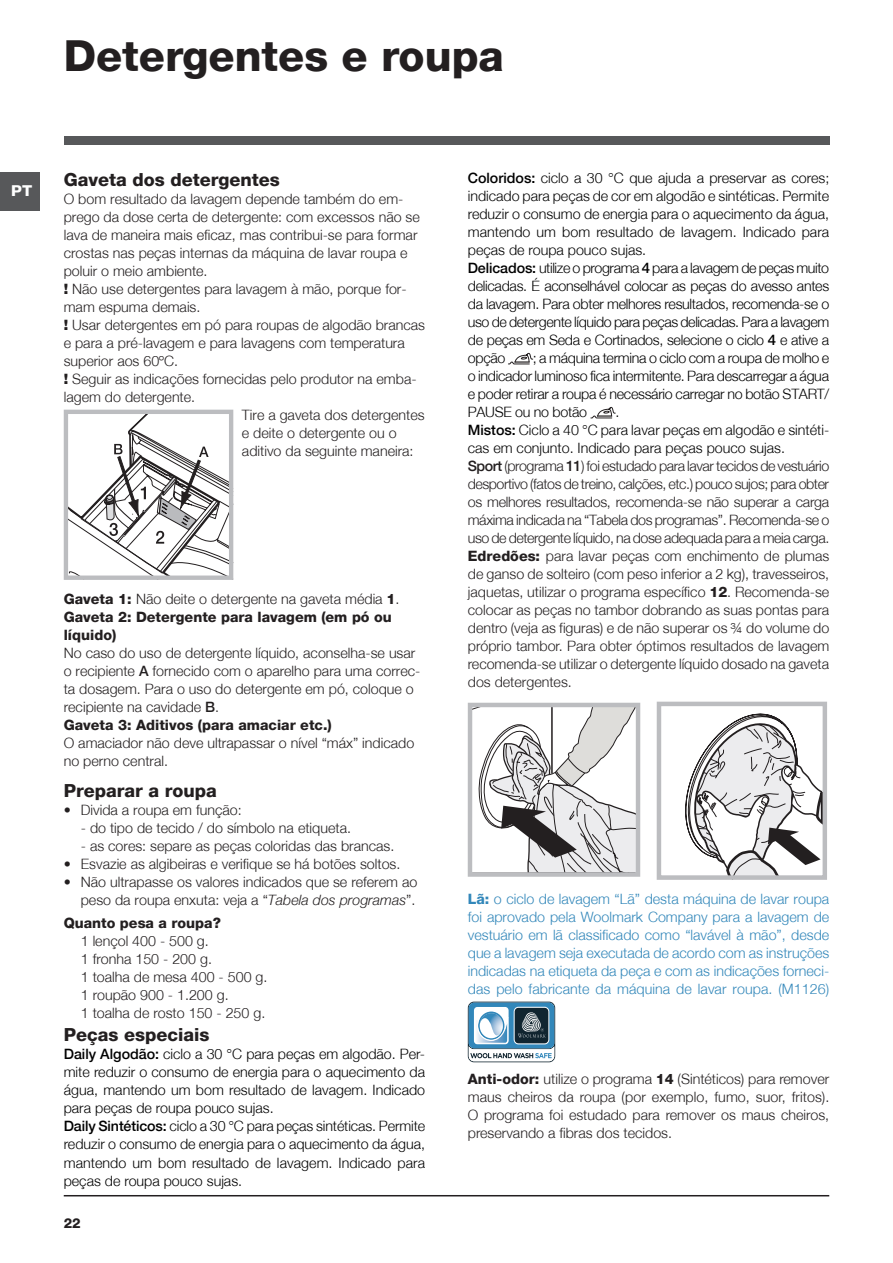
<style>
.page{position:relative;width:893px;height:1263px;background:#fff}
.page>*{position:absolute;margin:0;border:0;box-sizing:border-box;transform-origin:0 0}
.Titolo{font:800 42.75px "Helvetica Neue";color:#231f20}
.titoletto{font:800 18px "Helvetica Neue";color:#231f20}
.t1{font:800 15px "Helvetica Neue";color:#fff;scale:1.05 1}
.Corpo_testo{font:300 14.25px/18px "Helvetica Neue";color:#231f20}
.Corpo_testo-2{font:300 14.25px/18px "Helvetica Neue";color:#000;text-align:justify}
.Corpo_testo-3{font:300 14.25px/18px "Helvetica Neue";letter-spacing:.005em;color:#3287ba;text-align:justify}
.titolletto_piccolo{font:800 14.25px/18px "Helvetica Neue";color:#231f20}
.titolletto_piccolo-2{font:300 14.25px "Helvetica Neue";color:#231f20}
.Titolo_3{font:800 14.25px "Helvetica Neue";color:#231f20}
.t2{font:800 13.5px "Helvetica Neue";color:#231f20}
.s1{font-weight:900}
.s2{font-weight:800}
.s3{font-weight:500}
.s4{font-style:italic}
</style>
<div class="page">
<hr style="left:64px;top:1195px;width:765px;height:1px;background:#231f20">
<div style="left:0;top:172px;width:40px;height:38px;background:#57585a"></div>
<div style="left:64px;top:136px;width:765px;height:9px;background:#57585a"></div>
<svg style="left:508px;top:353px;width:25px;height:11px"></svg>
<svg style="left:590px;top:407px;width:26px;height:11px"></svg>
<svg style="left:468px;top:1002px;width:87px;height:60px"></svg>
<svg style="left:473px;top:708px;width:162px;height:164px"></svg>
<div style="left:468px;top:703px;width:172px;height:174px;border:4px solid #bcbdc0"></div>
<svg style="left:685px;top:713px;width:137px;height:162px"></svg>
<div style="left:657px;top:702px;width:170px;height:178px;border:4px solid #bcbdc0"></div>
<svg style="left:64px;top:411px;width:169px;height:169px"></svg>
<p class="Titolo" style="left:64px;top:30px;width:442px">Detergentes e roupa</p>
<p class="t1" style="left:11px;top:182px;width:21px">PT</p>
<p class="titoletto" style="left:64px;top:169px;width:218px">Gaveta dos detergentes</p>
<p class="Corpo_testo" style="left:64px;top:190px;width:358px">O bom resultado da lavagem depende também do em&shy;prego da dose certa de detergente: com excessos não se lava de maneira mais eficaz, mas contribui-se para formar crostas nas peças internas da máquina de lavar roupa e poluir o meio ambiente.</p>
<p class="Corpo_testo" style="left:64px;top:280px;width:344px"><span class="s1">!</span> Não use detergentes para lavagem à mão, porque for&shy;mam espuma demais.</p>
<p class="Corpo_testo" style="left:64px;top:316px;width:363px"><span class="s1">!</span> Usar detergentes em pó para roupas de algodão brancas e para a pré-lavagem e para lavagens com temperatura superior aos 60ºC.</p>
<p class="Corpo_testo" style="left:64px;top:370px;width:354px"><span class="s1">!</span> Seguir as indicações fornecidas pelo produtor na emba&shy;lagem do detergente.</p>
<p class="Corpo_testo" style="left:242px;top:406px;width:184px">Tire a gaveta dos detergentes e deite o detergente ou o aditivo da seguinte maneira:</p>
<p class="titolletto_piccolo-2" style="left:64px;top:590px;width:337px"><span class="s2">Gaveta 1:</span> Não deite o detergente na gaveta média <span class="s2">1</span>.</p>
<p class="titolletto_piccolo" style="left:64px;top:608px;width:330px">Gaveta 2: Detergente para lavagem (em pó ou líquido)</p>
<p class="Corpo_testo" style="left:64px;top:644px;width:358px">No caso do uso de detergente líquido, aconselha-se usar o recipiente <span class="s3">A</span> fornecido com o aparelho para uma correc&shy;ta dosagem. Para o uso do detergente em pó, coloque o recipiente na cavidade <span class="s3">B</span>.</p>
<p class="titolletto_piccolo" style="left:64px;top:716px;width:269px">Gaveta 3: Aditivos (para amaciar etc.)</p>
<p class="Corpo_testo" style="left:64px;top:734px;width:352px">O amaciador não deve ultrapassar o nível “máx” indicado no perno central.</p>
<p class="titoletto" style="left:64px;top:780px;width:155px">Preparar a roupa</p>
<p class="Corpo_testo" style="left:64px;top:801px;width:180px">• Divida a roupa em função:</p>
<p class="Corpo_testo" style="left:81px;top:819px;width:272px">- do tipo de tecido / do símbolo na etiqueta.</p>
<p class="Corpo_testo" style="left:81px;top:837px;width:315px">- as cores: separe as peças coloridas das brancas.</p>
<p class="Corpo_testo" style="left:64px;top:855px;width:338px">• Esvazie as algibeiras e verifique se há botões soltos.</p>
<p class="Corpo_testo" style="left:64px;top:873px;width:355px;text-align:right">• Não ultrapasse os valores indicados que se referem ao peso da roupa enxuta: veja a “<span class="s4">Tabela dos programas</span>”.</p>
<p class="Titolo_3" style="left:64px;top:914px;width:159px">Quanto pesa a roupa?</p>
<p class="Corpo_testo" style="left:81px;top:931px;width:130px">1 lençol 400 - 500 g.</p>
<p class="Corpo_testo" style="left:81px;top:949px;width:133px">1 fronha 150 - 200 g.</p>
<p class="Corpo_testo" style="left:81px;top:967px;width:188px">1 toalha de mesa 400 - 500 g.</p>
<p class="Corpo_testo" style="left:81px;top:985px;width:149px">1 roupão 900 - 1.200 g.</p>
<p class="Corpo_testo" style="left:81px;top:1003px;width:186px">1 toalha de rosto 150 - 250 g.</p>
<p class="titoletto" style="left:64px;top:1024px;width:147px">Peças especiais</p>
<p class="Corpo_testo-2" style="left:64px;top:1045px;width:363px"><span class="s3">Daily Algodão:</span> ciclo a 30 °C para peças em algodão. Per&shy;mite reduzir o consumo de energia para o aquecimento da água, mantendo um bom resultado de lavagem. Indicado para peças de roupa pouco sujas.</p>
<p class="Corpo_testo-2" style="left:64px;top:1117px;width:363px"><span class="s3">Daily Sintéticos:</span> ciclo a 30 °C para peças sintéticas. Permite reduzir o consumo de energia para o aquecimento da água, mantendo um bom resultado de lavagem. Indicado para peças de roupa pouco sujas.</p>
<p class="t2" style="left:64px;top:1215px;width:19px">22</p>
<p class="Corpo_testo-2" style="left:468px;top:169px;width:363px"><span class="s3">Coloridos:</span> ciclo a 30 °C que ajuda a preservar as cores; indicado para peças de cor em algodão e sintéticas. Permite reduzir o consumo de energia para o aquecimento da água, mantendo um bom resultado de lavagem. Indicado para peças de roupa pouco sujas.</p>
<p class="Corpo_testo-2" style="left:468px;top:259px;width:363px"><span class="s3">Delicados:</span> utilize o programa <span class="s3">4</span> para a lavagem de peças muito delicadas. É aconselhável colocar as peças do avesso antes da lavagem. Para obter melhores resultados, recomenda-se o uso de detergente líquido para peças delicadas. Para a lavagem de peças em Seda e Cortinados, selecione o ciclo <span class="s3">4</span> e ative a opção</p>
<p class="Corpo_testo-2" style="left:468px;top:349px;width:363px;text-indent:65px">; a máquina termina o ciclo com a roupa de molho e o indicador luminoso fica intermitente. Para descarregar a água e poder retirar a roupa é necessário carregar no botão START/ PAUSE ou no botão</p>
<p class="Corpo_testo-2" style="left:615px;top:403px;width:5px">.</p>
<p class="Corpo_testo-2" style="left:468px;top:421px;width:363px"><span class="s3">Mistos:</span> Ciclo a 40 °C para lavar peças em algodão e sintéti&shy;cas em conjunto. Indicado para peças pouco sujas.</p>
<p class="Corpo_testo" style="left:468px;top:457px;width:363px;text-align:justify"><span class="s3">Sport</span> (programa <span class="s3">11</span>) foi estudado para lavar tecidos de vestuário desportivo (fatos de treino, calções, etc.) pouco sujos; para obter os melhores resultados, recomenda-se não superar a carga máxima indicada na “Tabela dos programas”. Recomenda-se o uso de detergente líquido, na dose adequada para a meia carga.</p>
<p class="Corpo_testo" style="left:468px;top:547px;width:363px;text-align:justify"><span class="s2">Edredões:</span> para lavar peças com enchimento de plumas de ganso de solteiro (com peso inferior a 2 kg), travesseiros, jaquetas, utilizar o programa específico <span class="s2">12</span>. Recomenda-se colocar as peças no tambor dobrando as suas pontas para dentro (veja as figuras) e de não superar os ¾ do volume do próprio tambor. Para obter óptimos resultados de lavagem recomenda-se utilizar o detergente líquido dosado na gaveta dos detergentes.</p>
<p class="Corpo_testo-3" style="left:468px;top:889px;width:363px"><span class="s2">Lã:</span> o ciclo de lavagem “Lã” desta máquina de lavar roupa foi aprovado pela Woolmark Company para a lavagem de vestuário em lã classificado como “lavável à mão”, desde que a lavagem seja executada de acordo com as instruções indicadas na etiqueta da peça e com as indicações forneci&shy;das pelo fabricante da máquina de lavar roupa. (M1126)</p>
<p class="Corpo_testo" style="left:468px;top:1069px;width:363px;text-align:justify"><span class="s2">Anti-odor:</span> utilize o programa <span class="s2">14</span> (Sintéticos) para remover maus cheiros da roupa (por exemplo, fumo, suor, fritos).<br>O programa foi estudado para remover os maus cheiros, preservando a fibras dos tecidos.</p>
</div>
